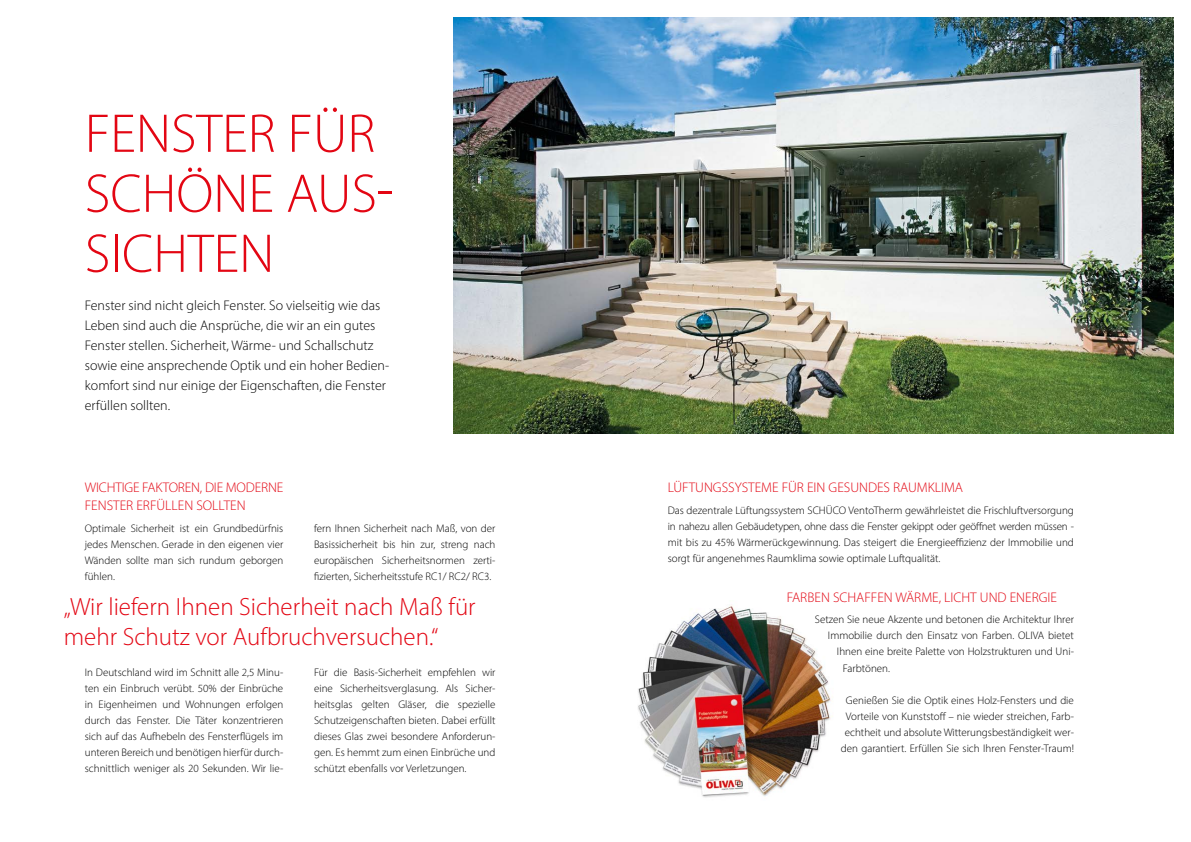
<style>
.page{position:relative;width:1191px;height:842px;background:#fff}
.page>*{position:absolute;margin:0;border:0;box-sizing:border-box;transform-origin:0 0}
.t1{font:55px/60px "Myriad Variable Concept";letter-spacing:.145em;color:#e30613}
.t2{font:25px/30px "Myriad Variable Concept";letter-spacing:.155em;color:#e30613}
.t3{font:14px/20px "Myriad Variable Concept";letter-spacing:.155em;color:#000}
.t4{font:14px/18px "Myriad Variable Concept";letter-spacing:.135em;color:#e30613}
.t5{font:11px/16px "Myriad Variable Concept";letter-spacing:.155em;color:#000}
.t6{font:11px/16px "Myriad Variable Concept";letter-spacing:.13em;color:#000;text-align:center}
.t7{font:11px "Myriad Variable Concept";letter-spacing:.125em;color:#000}
</style>
<div class="page">
<img style="left:454px;top:17px;width:720px;height:417px">
<img style="left:638px;top:606px;width:195px;height:192px">
<h1 class="t1" style="left:85px;top:103px;width:310px">FENSTER FÜR<br>SCHÖNE AUS-<br>SICHTEN</h1>
<p class="t3" style="left:85px;top:296px;width:306px">Fenster sind nicht gleich Fenster. So vielseitig wie das Leben sind auch die Ansprüche, die wir an ein gutes Fenster stellen. Sicherheit, Wärme- und Schallschutz sowie eine ansprechende Optik und ein hoher Bedien&shy;komfort sind nur einige der Eigenschaften, die Fenster erfüllen sollten.</p>
<p class="t4" style="left:85px;top:479px;width:198px">WICHTIGE FAKTOREN, DIE MODERNE<br>FENSTER ERFÜLLEN SOLLTEN</p>
<p class="t5" style="left:85px;top:520px;width:199px;text-align:justify">Optimale Sicherheit ist ein Grundbedürfnis jedes Menschen. Gerade in den eigenen vier Wänden sollte man sich rundum geborgen fühlen.</p>
<p class="t5" style="left:314px;top:520px;width:183px">fern Ihnen Sicherheit nach Maß, von der Basissicherheit bis hin zur, streng nach europäischen Sicherheitsnormen zerti&shy;fizierten, Sicherheitsstufe RC1/ RC2/ RC3.</p>
<h2 class="t2" style="left:64px;top:592px;width:411px">„Wir liefern Ihnen Sicherheit nach Maß für mehr Schutz vor Aufbruchversuchen.“</h2>
<p class="t5" style="left:85px;top:664px;width:200px">In Deutschland wird im Schnitt alle 2,5 Minu&shy;ten ein Einbruch verübt. 50% der Einbrüche in Eigenheimen und Wohnungen erfolgen durch das Fenster. Die Täter konzentrieren sich auf das Aufhebeln des Fensterflügels im unteren Bereich und benötigen hierfür durch&shy;schnittlich weniger als 20 Sekunden. Wir lie-</p>
<p class="t5" style="left:314px;top:664px;width:183px">Für die Basis-Sicherheit empfehlen wir eine Sicherheitsverglasung. Als Sicher&shy;heitsglas gelten Gläser, die spezielle Schutzeigenschaften bieten. Dabei erfüllt dieses Glas zwei besondere Anforderun&shy;gen. Es hemmt zum einen Einbrüche und schützt ebenfalls vor Verletzungen.</p>
<p class="t4" style="left:668px;top:479px;width:294px">LÜFTUNGSSYSTEME FÜR EIN GESUNDES RAUMKLIMA</p>
<p class="t5" style="left:668px;top:502px;width:407px">Das dezentrale Lüftungssystem SCHÜCO VentoTherm gewährleistet die Frischluftversorgung in nahezu allen Gebäudetypen, ohne dass die Fenster gekippt oder geöffnet werden müssen - mit bis zu 45% Wärmerückgewinnung. Das steigert die Energieeffizienz der Immobilie und sorgt für angenehmes Raumklima sowie optimale Luftqualität.</p>
<p class="t4" style="left:787px;top:588px;width:270px">FARBEN SCHAFFEN WÄRME, LICHT UND ENERGIE</p>
<p class="t5" style="left:815px;top:612px;width:260px">Setzen Sie neue Akzente und betonen die Architektur Ihrer</p>
<p class="t6" style="left:828px;top:628px;width:247px">Immobilie durch den Einsatz von Farben. OLIVA bietet</p>
<p class="t7" style="left:837px;top:645px;width:238px">Ihnen eine breite Palette von Holzstrukturen und Uni-</p>
<p class="t5" style="left:843px;top:660px;width:49px">Farbtönen.</p>
<p class="t6" style="left:841px;top:692px;width:234px">Genießen Sie die Optik eines Holz-Fensters und die Vorteile von Kunststoff– nie wieder streichen, Farb&shy;echtheit und absolute Witterungsbeständigkeit wer&shy;den garantiert. Erfüllen Sie sich Ihren Fenster-Traum !</p>
</div>
